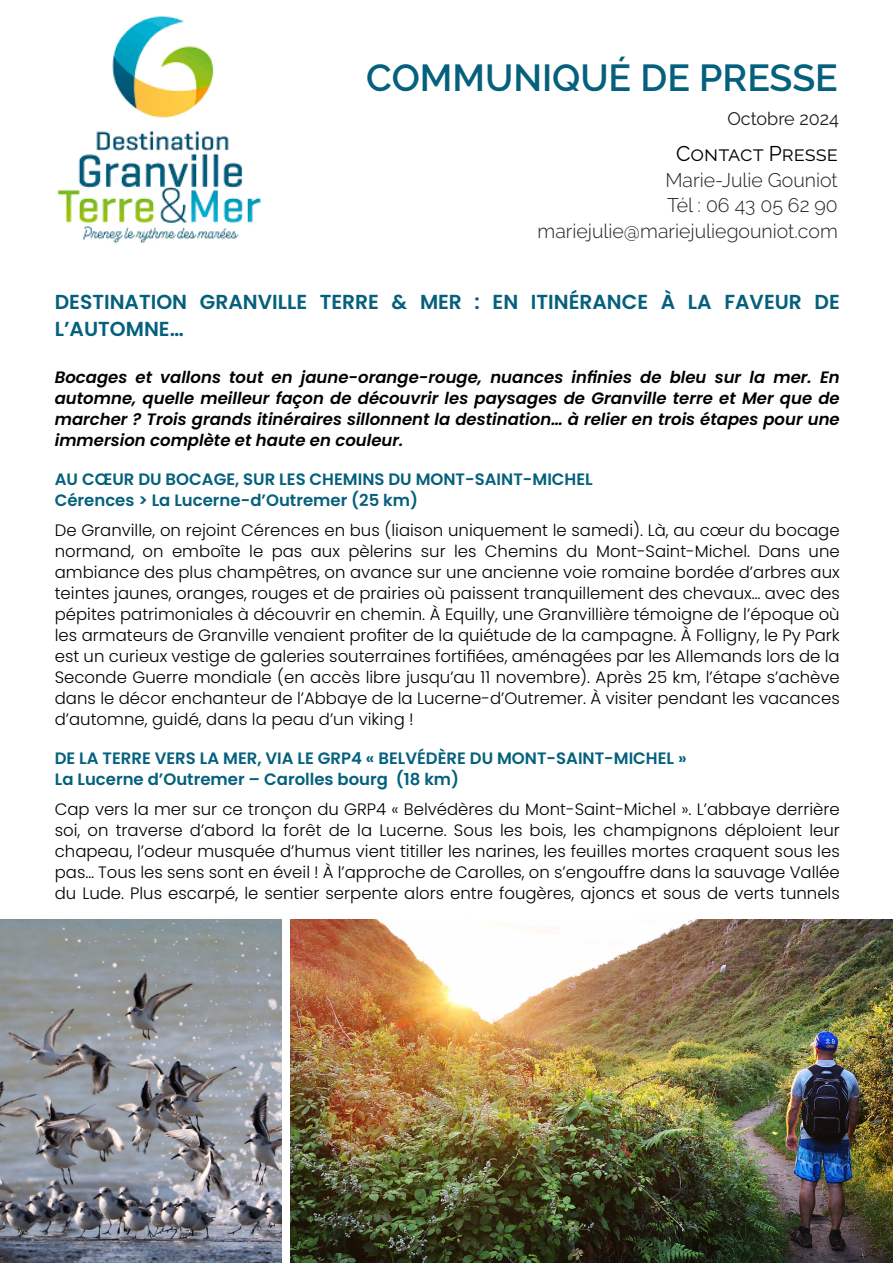
<style>
.page{position:relative;width:893px;height:1263px;background:#fff}
.page>*{position:absolute;margin:0;border:0;box-sizing:border-box;transform-origin:0 0}
.t1{font:600 37.5px "Raleway";color:#04607c}
.t2{font:21.15px "Raleway";color:#000}
.t3{font:600 20.25px/27px "Poppins";color:#04607c}
.t4{font:300 19.65px "Raleway";color:#231f20}
.t5{font:18.15px "Raleway";color:#231f20}
.t6{font:300 16.5px/21px "Poppins";color:#000;text-align:justify}
.t7{font:italic 600 16.5px/21px "Poppins";color:#000;text-align:justify}
.t8{font:600 16.5px "Poppins";color:#04607c}
</style>
<div class="page">
<img style="left:291px;top:920px;width:602px;height:343px">
<img style="left:0;top:920px;width:281px;height:343px">
<img style="left:57px;top:16px;width:204px;height:228px">
<p class="t1" style="left:366px;top:56px;width:473px">COMMUNIQUÉ DE PRESSE</p>
<p class="t5" style="left:727px;top:108px;width:113px">Octobre 2024</p>
<p class="t2" style="left:676px;top:142px;width:163px">Contact Presse</p>
<p class="t4" style="left:665px;top:168px;width:174px">Marie-Julie Gouniot</p>
<p class="t4" style="left:667px;top:194px;width:172px">Tél : 06 43 05 62 90</p>
<p class="t4" style="left:537px;top:219px;width:302px">mariejulie@mariejuliegouniot.com</p>
<p class="t3" style="left:55px;top:288px;width:786px">DESTINATION GRANVILLE TERRE &amp; MER : EN ITINÉRANCE À LA FAVEUR DE<br>L’AUTOMNE…</p>
<p class="t7" style="left:55px;top:367px;width:786px">Bocages et vallons tout en jaune-orange-rouge, nuances infinies de bleu sur la mer. En automne, quelle meilleur façon de découvrir les paysages de Granville terre et Mer que de marcher ? Trois grands itinéraires sillonnent la destination… à relier en trois étapes pour une immersion complète et haute en couleur.</p>
<p class="t8" style="left:55px;top:470px;width:539px">AU CŒUR DU BOCAGE, SUR LES CHEMINS DU MONT-SAINT-MICHEL</p>
<p class="t8" style="left:55px;top:491px;width:365px">Cérences &gt; La Lucerne-d’Outremer (25 km)</p>
<p class="t6" style="left:55px;top:520px;width:786px">De Granville, on rejoint Cérences en bus (liaison uniquement le samedi). Là, au cœur du bocage normand, on emboîte le pas aux pèlerins sur les Chemins du Mont-Saint-Michel. Dans une ambiance des plus champêtres, on avance sur une ancienne voie romaine bordée d’arbres aux teintes jaunes, oranges, rouges et de prairies où paissent tranquillement des chevaux… avec des pépites patrimoniales à découvrir en chemin. À Equilly, une Granvillière témoigne de l’époque où les armateurs de Granville venaient profiter de la quiétude de la campagne. À Folligny, le Py Park est un curieux vestige de galeries souterraines fortifiées, aménagées par les Allemands lors de la Seconde Guerre mondiale (en accès libre jusqu’au 11 novembre). Après 25 km, l’étape s’achève dans le décor enchanteur de l’Abbaye de la Lucerne-d’Outremer. À visiter pendant les vacances d’automne, guidé, dans la peau d’un viking !</p>
<p class="t8" style="left:55px;top:749px;width:633px">DE LA TERRE VERS LA MER, VIA LE GRP4 « BELVÉDÈRE DU MONT-SAINT-MICHEL »</p>
<p class="t8" style="left:55px;top:770px;width:406px">La Lucerne d’Outremer – Carolles bourg (18 km)</p>
<p class="t6" style="left:55px;top:799px;width:786px">Cap vers la mer sur ce tronçon du GRP4 « Belvédères du Mont-Saint-Michel ». L’abbaye derrière soi, on traverse d’abord la forêt de la Lucerne. Sous les bois, les champignons déploient leur chapeau, l’odeur musquée d’humus vient titiller les narines, les feuilles mortes craquent sous les pas… Tous les sens sont en éveil ! À l’approche de Carolles, on s’engouffre dans la sauvage Vallée du Lude. Plus escarpé, le sentier serpente alors entre fougères, ajoncs et sous de verts tunnels</p>
</div>
